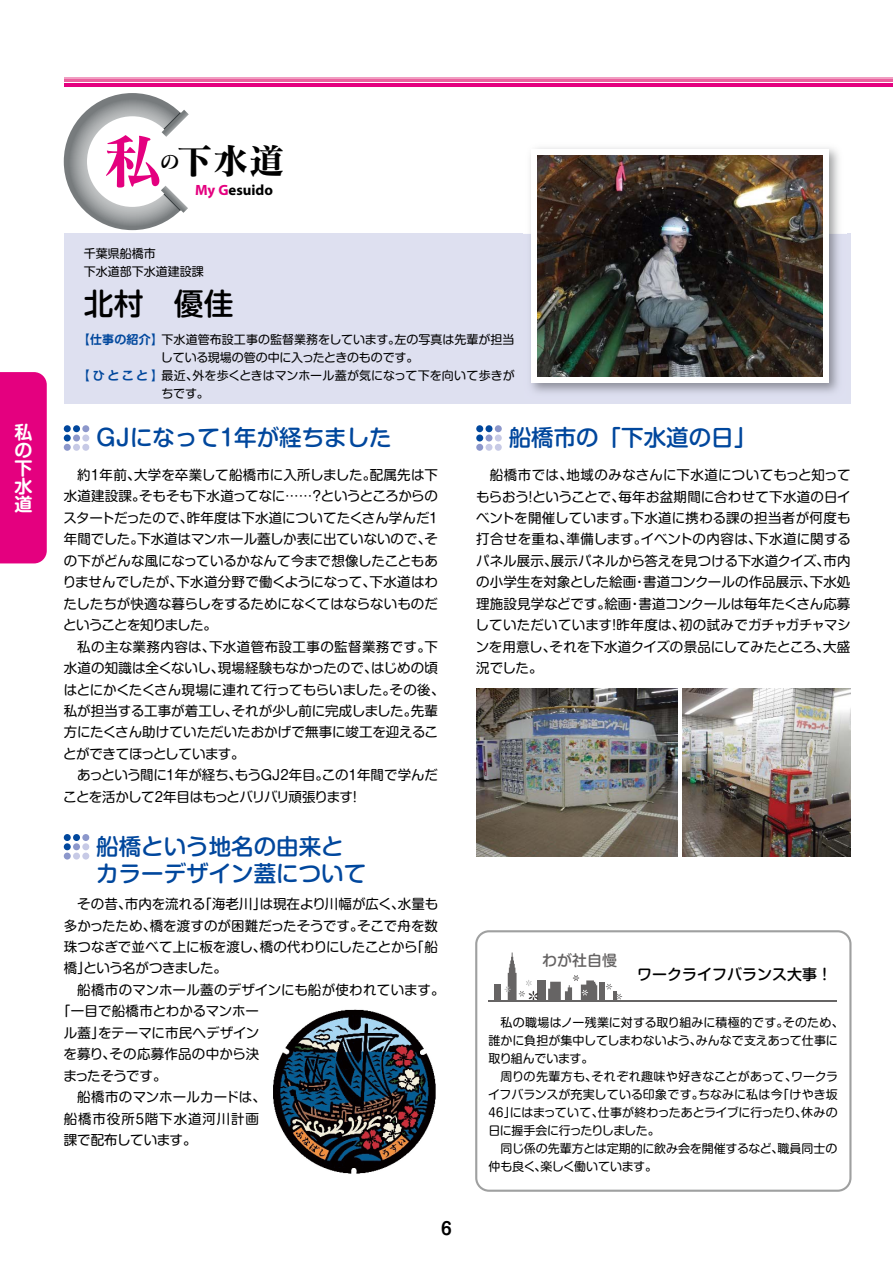
<style>
.page{position:relative;width:893px;height:1263px;background:#fff}
.page>*{position:absolute;margin:0;border:0;box-sizing:border-box;transform-origin:0 0}
.t1{font:59.4px "Matisse Pro B";color:#e4007f}
.t2{font:36px "Matisse Pro B";color:#000}
.t3{font:500 30px "Shin M Go Pro";color:#000}
.t4{font:500 22.5px/27px "Shin M Go Pro";color:#00479d}
.t5{font:700 18px/18px "Shin M Go Pro De";color:#fff;text-align:justify}
.t6{font:700 16.95px "Shin M Go Pro De";color:#000}
.t7{font:500 15px "Shin M Go Pro";color:#000}
.t8{font:500 15px "Shin M Go Pro";color:#666464}
.t9{font:700 14.85px "Myriad Pro";color:#000}
.t10{font:13.5px/21.5px "Shin M Go Pro";color:#000;text-align:justify}
.t11{font:13.5px/21.5px "Shin M Go Pro";letter-spacing:-.025em;color:#000}
.t12{font:13.5px "Shin M Go Pro";letter-spacing:.02em;color:#000}
.t13{font:13.5px "Shin M Go Pro";letter-spacing:.065em;color:#000}
.t14{font:13.5px "Shin M Go Pro";letter-spacing:-.045em;color:#000}
.t15{font:12px/18px "Shin M Go Pro";color:#000}
.t16{font:12px "Shin M Go Pro";letter-spacing:-.02em;color:#000}
.s1{font-size:20.55px}
.s2{color:#e4007f}
.s3{font-family:"Shin M Go Pro De";font-weight:700;color:#00479d}
</style>
<div class="page">
<hr style="left:64px;top:77px;width:829px;height:1px;background:#f19ec2">
<hr style="left:64px;top:80px;width:829px;height:2px;background:#ea609e">
<hr style="left:64px;top:83px;width:829px;height:4px;background:#e4007f">
<div style="left:64px;top:425px;width:7px;height:7px;background:#00479d;border-radius:50%"></div>
<div style="left:73px;top:425px;width:7px;height:7px;background:#00479d;border-radius:50%"></div>
<div style="left:82px;top:425px;width:7px;height:7px;background:#8c97cb;border-radius:50%"></div>
<div style="left:64px;top:434px;width:7px;height:7px;background:#00479d;border-radius:50%"></div>
<div style="left:73px;top:434px;width:7px;height:7px;background:#8c97cb;border-radius:50%"></div>
<div style="left:82px;top:434px;width:7px;height:7px;background:#c7cae6;border-radius:50%"></div>
<div style="left:64px;top:444px;width:7px;height:7px;background:#8c97cb;border-radius:50%"></div>
<div style="left:73px;top:444px;width:7px;height:7px;background:#c7cae6;border-radius:50%"></div>
<div style="left:82px;top:444px;width:7px;height:7px;background:#c7cae6;border-radius:50%"></div>
<div style="left:64px;top:834px;width:7px;height:7px;background:#00479d;border-radius:50%"></div>
<div style="left:73px;top:834px;width:7px;height:7px;background:#00479d;border-radius:50%"></div>
<div style="left:82px;top:834px;width:7px;height:7px;background:#8c97cb;border-radius:50%"></div>
<div style="left:64px;top:843px;width:7px;height:7px;background:#00479d;border-radius:50%"></div>
<div style="left:73px;top:843px;width:7px;height:7px;background:#8c97cb;border-radius:50%"></div>
<div style="left:82px;top:843px;width:7px;height:7px;background:#c7cae6;border-radius:50%"></div>
<div style="left:64px;top:852px;width:7px;height:7px;background:#8c97cb;border-radius:50%"></div>
<div style="left:73px;top:852px;width:7px;height:7px;background:#c7cae6;border-radius:50%"></div>
<div style="left:82px;top:852px;width:7px;height:7px;background:#c7cae6;border-radius:50%"></div>
<div style="left:476px;top:425px;width:7px;height:7px;background:#00479d;border-radius:50%"></div>
<div style="left:485px;top:425px;width:7px;height:7px;background:#00479d;border-radius:50%"></div>
<div style="left:495px;top:425px;width:7px;height:7px;background:#8c97cb;border-radius:50%"></div>
<div style="left:476px;top:434px;width:7px;height:7px;background:#00479d;border-radius:50%"></div>
<div style="left:485px;top:434px;width:7px;height:7px;background:#8c97cb;border-radius:50%"></div>
<div style="left:495px;top:434px;width:7px;height:7px;background:#c7cae6;border-radius:50%"></div>
<div style="left:476px;top:444px;width:7px;height:7px;background:#8c97cb;border-radius:50%"></div>
<div style="left:485px;top:444px;width:7px;height:7px;background:#c7cae6;border-radius:50%"></div>
<div style="left:495px;top:444px;width:7px;height:7px;background:#c7cae6;border-radius:50%"></div>
<svg style="left:475px;top:930px;width:376px;height:262px"></svg>
<img style="left:271px;top:1008px;width:167px;height:167px;border-radius:83px">
<img style="left:682px;top:688px;width:168px;height:168px">
<img style="left:476px;top:688px;width:202px;height:168px">
<div style="left:64px;top:234px;width:786px;height:170px;background:#dee0f0"></div>
<img style="left:529px;top:147px;width:311px;height:246px">
<div style="left:531px;top:149px;width:298px;height:234px;background:#fff"></div>
<img style="left:538px;top:155px;width:285px;height:221px">
<svg style="left:64px;top:93px;width:125px;height:137px"></svg>
<div style="left:0;top:372px;width:47px;height:191px;background:#e4007f"></div>
<h3 class="t5" style="left:14px;top:421px;width:19px">私の下水道</h3>
<h1 class="t1" style="left:103px;top:123px;width:61px">私</h1>
<h2 class="t2" style="left:160px;top:138px;width:127px"><span class="s1">の</span>下水道</h2>
<p class="t9" style="left:195px;top:181px;width:80px"><span class="s2">My G</span>esuido</p>
<p class="t15" style="left:84px;top:243px;width:121px">千葉県船橋市<br>下水道部下水道建設課</p>
<h3 class="t3" style="left:84px;top:279px;width:151px">北村　優佳</h3>
<p class="t15" style="left:78px;top:329px;width:438px"><span class="s3">【仕事の紹介】</span>下水道管布設工事の監督業務をしています。左の写真は先輩が担当</p>
<p class="t16" style="left:161px;top:347px;width:259px">している現場の管の中に入ったときのものです。</p>
<p class="t15" style="left:78px;top:365px;width:438px"><span class="s3">【ひとこと】</span>最近、外を歩くときはマンホール蓋が気になって下を向いて歩きが</p>
<p class="t15" style="left:161px;top:383px;width:49px">ちです。</p>
<h3 class="t4" style="left:96px;top:421px;width:297px">GJになって1年が経ちました</h3>
<p class="t10" style="left:63px;top:463px;width:377px;text-indent:14px">約1年前、大学を卒業して船橋市に入所しました。配属先は下水道建設課。そもそも下水道ってなに……？というところからのスタートだったので、昨年度は下水道についてたくさん学んだ1年間でした。下水道はマンホール蓋しか表に出ていないので、その下がどんな風になっているかなんて今まで想像したこともありませんでしたが、下水道分野で働くようになって、下水道はわたしたちが快適な暮らしをするためになくてはならないものだということを知りました。</p>
<p class="t10" style="left:63px;top:634px;width:383px;text-align:left;text-indent:14px">私の主な業務内容は、下水道管布設工事の監督業務です。下水道の知識は全くないし、現場経験もなかったので、はじめの頃はとにかくたくさん現場に連れて行ってもらいました。その後、私が担当する工事が着工し、それが少し前に完成しました。先輩方にたくさん助けていただいたおかげで無事に竣工を迎えることができてほっとしています。</p>
<p class="t11" style="left:63px;top:763px;width:376px;text-indent:14px">あっという間に1年が経ち、もうＧＪ2年目。この1年間で学んだことを活かして2年目はもっとバリバリ頑張ります！</p>
<h3 class="t4" style="left:96px;top:830px;width:271px">船橋という地名の由来とカラーデザイン蓋について</h3>
<p class="t10" style="left:64px;top:892px;width:376px;text-indent:14px">その昔、市内を流れる「海老川」は現在より川幅が広く、水量も多かったため、橋を渡すのが困難だったそうです。そこで舟を数珠つなぎで並べて上に板を渡し、橋の代わりにしたことから「船橋」という名がつきました。</p>
<p class="t10" style="left:77px;top:977px;width:369px">船橋市のマンホール蓋のデザインにも船が使われています。</p>
<p class="t10" style="left:57px;top:999px;width:204px">「一目で船橋市とわかるマンホー</p>
<p class="t10" style="left:64px;top:1020px;width:197px">ル蓋」をテーマに市民へデザイン</p>
<p class="t12" style="left:64px;top:1043px;width:197px">を募り、その応募作品の中から決</p>
<p class="t14" style="left:63px;top:1065px;width:105px">まったそうです。</p>
<p class="t10" style="left:77px;top:1085px;width:190px">船橋市のマンホールカードは、</p>
<p class="t13" style="left:64px;top:1107px;width:197px">船橋市役所5階下水道河川計画</p>
<p class="t10" style="left:64px;top:1128px;width:134px">課で配布しています。</p>
<p class="t6" style="left:441px;top:1215px;width:12px">6</p>
<h3 class="t4" style="left:509px;top:421px;width:249px">船橋市の「下水道の日」</h3>
<p class="t10" style="left:475px;top:463px;width:377px;text-indent:14px">船橋市では、地域のみなさんに下水道についてもっと知ってもらおう！ということで、毎年お盆期間に合わせて下水道の日イベントを開催しています。下水道に携わる課の担当者が何度も打合せを重ね、準備します。イベントの内容は、下水道に関するパネル展示、展示パネルから答えを見つける下水道クイズ、市内の小学生を対象とした絵画・書道コンクールの作品展示、下水処理施設見学などです。絵画・書道コンクールは毎年たくさん応募していただいています！昨年度は、初の試みでガチャガチャマシンを用意し、それを下水道クイズの景品にしてみたところ、大盛況でした。</p>
<p class="t8" style="left:542px;top:948px;width:76px">わが社自慢</p>
<p class="t7" style="left:637px;top:962px;width:197px">ワークライフバランス大事！</p>
<p class="t15" style="left:489px;top:1012px;width:357px;text-indent:12px">私の職場はノー残業に対する取り組みに積極的です。そのため、誰かに負担が集中してしまわないよう、みんなで支えあって仕事に取り組んでいます。</p>
<p class="t15" style="left:488px;top:1066px;width:351px;text-align:justify;text-indent:12px">周りの先輩方も、それぞれ趣味や好きなことがあって、ワークライフバランスが充実している印象です。ちなみに私は今「けやき坂46」にはまっていて、仕事が終わったあとライブに行ったり、休みの日に握手会に行ったりしました。</p>
<p class="t15" style="left:489px;top:1138px;width:350px;text-indent:12px">同じ係の先輩方とは定期的に飲み会を開催するなど、職員同士の仲も良く、楽しく働いています。</p>
</div>
